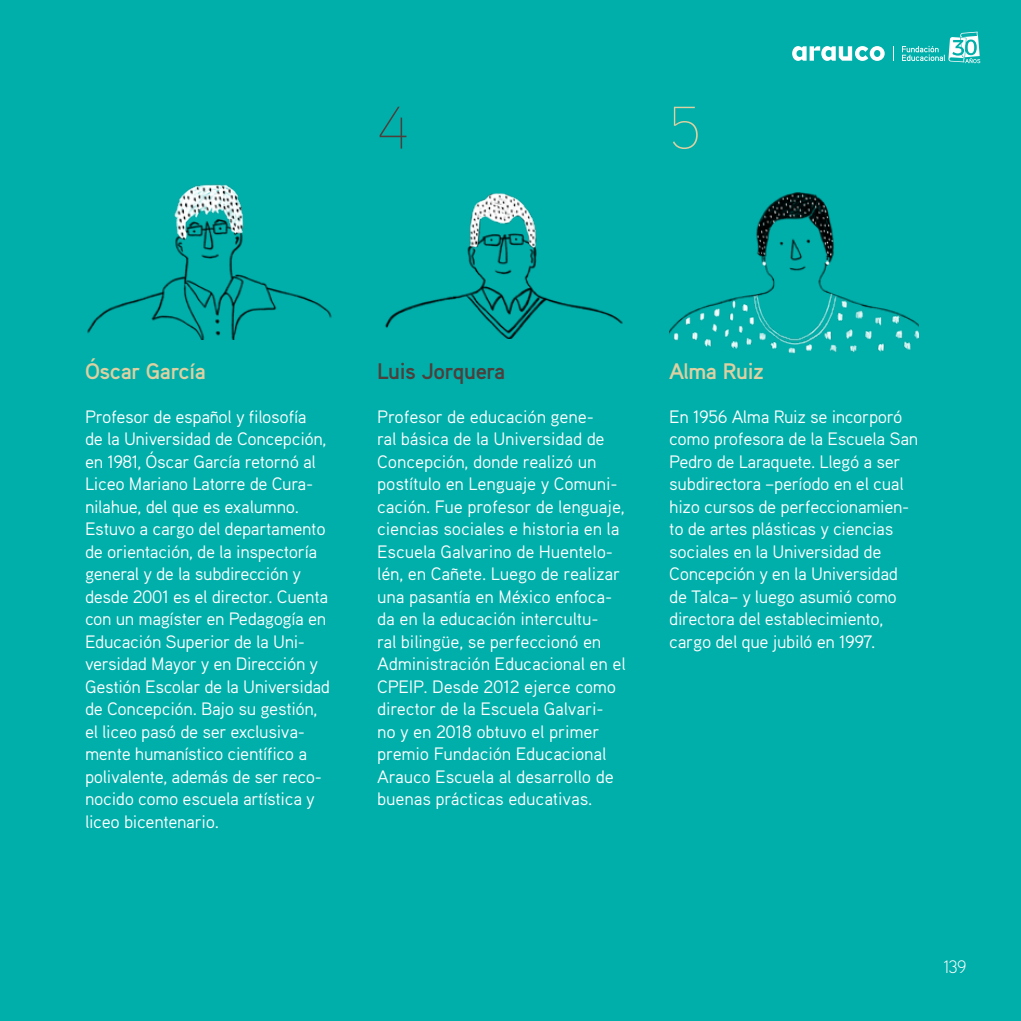
<style>
.page{position:relative;width:1021px;height:1021px;background:#fff}
.page>*{position:absolute;margin:0;border:0;box-sizing:border-box;transform-origin:0 0}
.t1{font:100 60px "Aaux Pro OT";color:#4d3f3c}
.t2{font:100 60px "Aaux Pro OT";color:#dfd0a1}
.t3{font:700 22.5px "Aaux Pro OT";letter-spacing:-.02em;color:#dfd0a1}
.t4{font:700 22.5px "Aaux Pro OT";letter-spacing:-.02em;color:#4d3f3c}
.t5{font:18px/22.5px "Aaux Pro OT";letter-spacing:-.02em;color:#fff}
.t6{font:300 18px "Aaux Pro";color:#fff}
</style>
<div class="page">
<div style="left:0;top:0;width:1020px;height:1020px;background:#00afaa"></div>
<img style="left:87px;top:184px;width:245px;height:155px">
<img style="left:385px;top:193px;width:238px;height:146px">
<img style="left:669px;top:192px;width:249px;height:162px">
<svg style="left:792px;top:46px;width:92px;height:15px"></svg>
<svg style="left:893px;top:46px;width:1px;height:15px"></svg>
<svg style="left:902px;top:32px;width:78px;height:31px"></svg>
<h1 class="t1" style="left:377px;top:90px;width:34px">4</h1>
<h1 class="t2" style="left:669px;top:90px;width:33px">5</h1>
<p class="t3" style="left:85px;top:357px;width:122px">Óscar García</p>
<p class="t5" style="left:85px;top:404px;width:246px">Profesor de español y filosofía<br>de la Universidad de Concepción, en 1981, Óscar García retornó al<br>Liceo Mariano Latorre de Cura&shy;nilahue, del que es exalumno.<br>Estuvo a cargo del departamento de orientación, de la inspectoría general y de la subdirección y desde 2001 es el director. Cuenta con un magíster en Pedagogía en<br>Educación Superior de la Uni&shy;versidad Mayor y en Dirección y<br>Gestión Escolar de la Universidad de Concepción. Bajo su gestión, el liceo pasó de ser exclusiva&shy;mente humanístico científico a polivalente, además de ser reco&shy;nocido como escuela artística y liceo bicentenario.</p>
<p class="t4" style="left:377px;top:357px;width:130px">Luis Jorquera</p>
<p class="t5" style="left:377px;top:404px;width:250px">Profesor de educación gene-<br>ral básica de la Universidad de<br>Concepción, donde realizó un postítulo en Lenguaje y Comuni&shy;cación. Fue profesor de lenguaje, ciencias sociales e historia en la<br>Escuela Galvarino de Huentelo&shy;lén, en Cañete. Luego de realizar una pasantía en México enfoca&shy;da en la educación intercultu-<br>ral bilingüe, se perfeccionó en<br>Administración Educacional en el<br>CPEIP. Desde 2012 ejerce como director de la Escuela Galvari&shy;no y en 2018 obtuvo el primer premio Fundación Educacional<br>Arauco Escuela al desarrollo de buenas prácticas educativas.</p>
<p class="t3" style="left:669px;top:357px;width:96px">Alma Ruiz</p>
<p class="t5" style="left:669px;top:404px;width:250px">En 1956 Alma Ruiz se incorporó como profesora de la Escuela San<br>Pedro de Laraquete. Llegó a ser subdirectora –período en el cual hizo cursos de perfeccionamien&shy;to de artes plásticas y ciencias sociales en la Universidad de<br>Concepción y en la Universidad de Talca– y luego asumió como directora del establecimiento, cargo del que jubiló en 1997.</p>
<p class="t6" style="left:943px;top:955px;width:25px">139</p>
</div>
